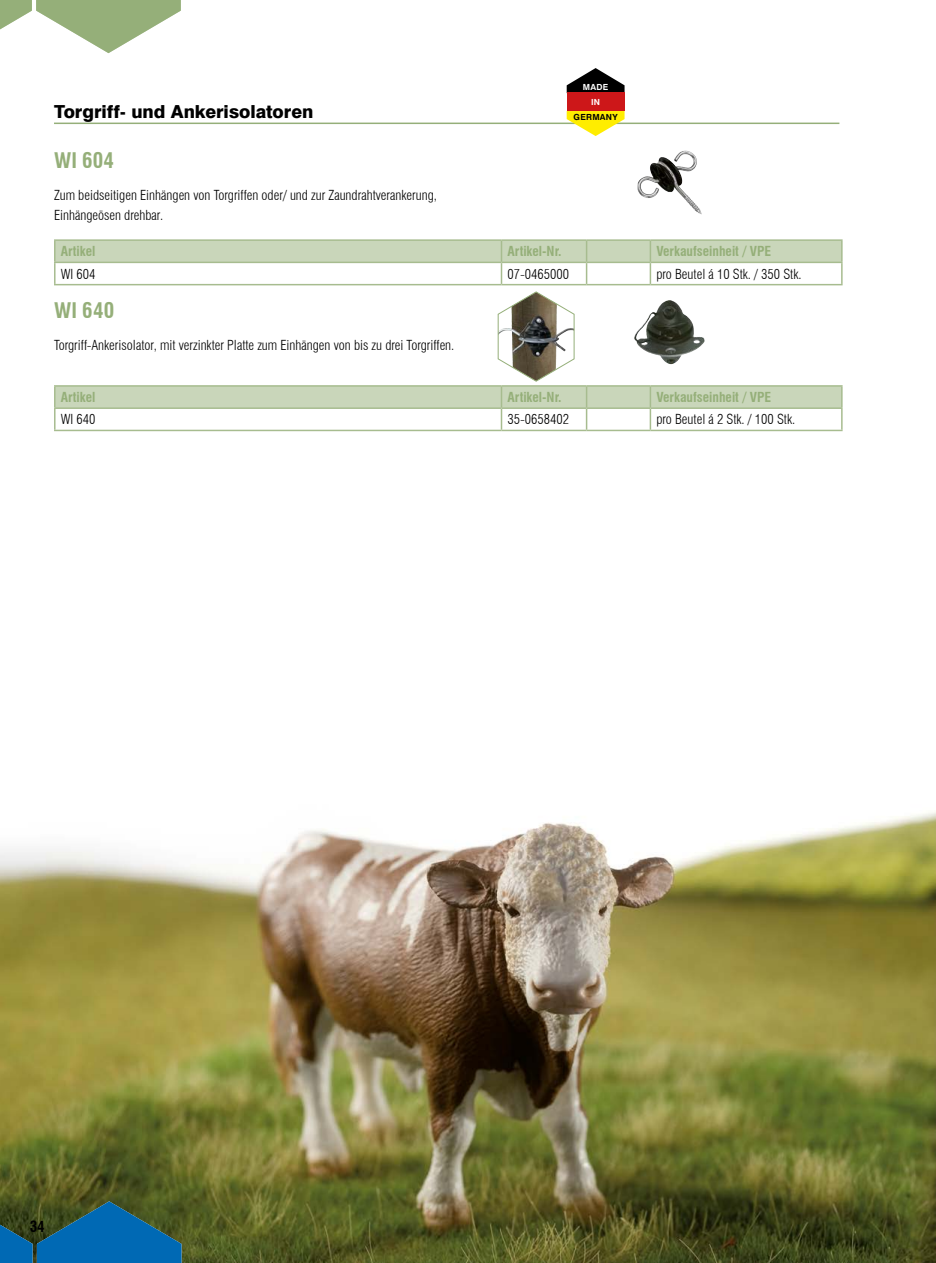
<style>
.page{position:relative;width:936px;height:1263px;background:#fff}
.page>*{position:absolute;margin:0;border:0;box-sizing:border-box;transform-origin:0 0}
.t1{font:700 condensed 21px "Swiss 721 BT";letter-spacing:.01em;color:#95af79}
.t2{font:800 18px "Swiss 721 BT";color:#000}
.t3{font:700 condensed 15px "Swiss 721 BT";color:#000}
.t4{font:300 condensed 13.5px/19.5px "Swiss 721 BT";color:#000}
.t5{font:700 condensed 13.5px "Swiss 721 BT";color:#95af79}
.t6{font:700 8.4px "Swiss 721 BT";letter-spacing:.03em;color:#000}
.t7{font:700 8.4px/15px "Swiss 721 BT";letter-spacing:.03em;color:#fff;text-align:center}
</style>
<div class="page">
<hr style="left:54px;top:123px;width:785px;height:1px;background:#95af79">
<hr style="left:54px;top:241px;width:2px;height:21px;background:#a7bc8f">
<hr style="left:54px;top:239px;width:447px;height:2px;background:#a7bc8f">
<hr style="left:54px;top:262px;width:447px;height:1px;background:#a7bc8f">
<hr style="left:501px;top:239px;width:85px;height:2px;background:#a7bc8f">
<hr style="left:586px;top:239px;width:64px;height:2px;background:#a7bc8f">
<hr style="left:650px;top:239px;width:192px;height:2px;background:#a7bc8f">
<hr style="left:54px;top:263px;width:2px;height:21px;background:#a7bc8f">
<hr style="left:54px;top:284px;width:447px;height:1px;background:#a7bc8f">
<svg style="left:55px;top:240px;width:787px;height:45px"></svg>
<hr style="left:650px;top:284px;width:192px;height:1px;background:#a7bc8f">
<img style="left:637px;top:151px;width:56px;height:52px">
<hr style="left:54px;top:387px;width:2px;height:20px;background:#a7bc8f">
<hr style="left:54px;top:385px;width:447px;height:2px;background:#a7bc8f">
<hr style="left:54px;top:407px;width:447px;height:2px;background:#a7bc8f">
<hr style="left:54px;top:409px;width:2px;height:21px;background:#a7bc8f">
<hr style="left:54px;top:430px;width:447px;height:1px;background:#a7bc8f">
<hr style="left:501px;top:430px;width:85px;height:1px;background:#a7bc8f">
<hr style="left:586px;top:430px;width:64px;height:1px;background:#a7bc8f">
<hr style="left:650px;top:430px;width:192px;height:1px;background:#a7bc8f">
<svg style="left:55px;top:291px;width:787px;height:139px"></svg>
<svg style="left:566px;top:68px;width:58px;height:25px"></svg>
<div style="left:566px;top:93px;width:58px;height:18px;background:#cd1719"></div>
<svg style="left:566px;top:111px;width:58px;height:25px"></svg>
<img style="left:0;top:812px;width:935px;height:451px">
<svg style="left:0;top:0;width:181px;height:53px"></svg>
<svg style="left:0;top:1201px;width:181px;height:62px;background:#1a5e78"></svg>
<p class="t7" style="left:583px;top:80px;width:27px">MADE<br>IN</p>
<h2 class="t2" style="left:54px;top:101px;width:261px">Torgriff- und Ankerisolatoren</h2>
<p class="t6" style="left:573px;top:112px;width:46px">GERMANY</p>
<h1 class="t1" style="left:54px;top:148px;width:62px">WI 604</h1>
<p class="t4" style="left:54px;top:185px;width:384px">Zum beidseitigen Einhängen von Torgriffen oder/ und zur Zaundrahtverankerung,<br>Einhängeösen drehbar.</p>
<p class="t5" style="left:61px;top:243px;width:36px">Artikel</p>
<p class="t5" style="left:507px;top:243px;width:55px">Artikel-Nr.</p>
<p class="t5" style="left:656px;top:243px;width:116px">Verkaufseinheit / VPE</p>
<p class="t4" style="left:61px;top:264px;width:36px">WI 604</p>
<p class="t4" style="left:507px;top:264px;width:63px">07-0465000</p>
<p class="t4" style="left:656px;top:264px;width:147px">pro Beutel á 10 Stk. / 350 Stk.</p>
<h1 class="t1" style="left:54px;top:297px;width:62px">WI 640</h1>
<p class="t4" style="left:54px;top:335px;width:402px">Torgriff-Ankerisolator, mit verzinkter Platte zum Einhängen von bis zu drei Torgriffen.</p>
<p class="t5" style="left:61px;top:389px;width:36px">Artikel</p>
<p class="t5" style="left:507px;top:389px;width:55px">Artikel-Nr.</p>
<p class="t5" style="left:656px;top:389px;width:116px">Verkaufseinheit / VPE</p>
<p class="t4" style="left:61px;top:410px;width:36px">WI 640</p>
<p class="t4" style="left:507px;top:410px;width:63px">35-0658402</p>
<p class="t4" style="left:656px;top:410px;width:140px">pro Beutel á 2 Stk. / 100 Stk.</p>
<p class="t3" style="left:30px;top:1217px;width:16px">34</p>
</div>
